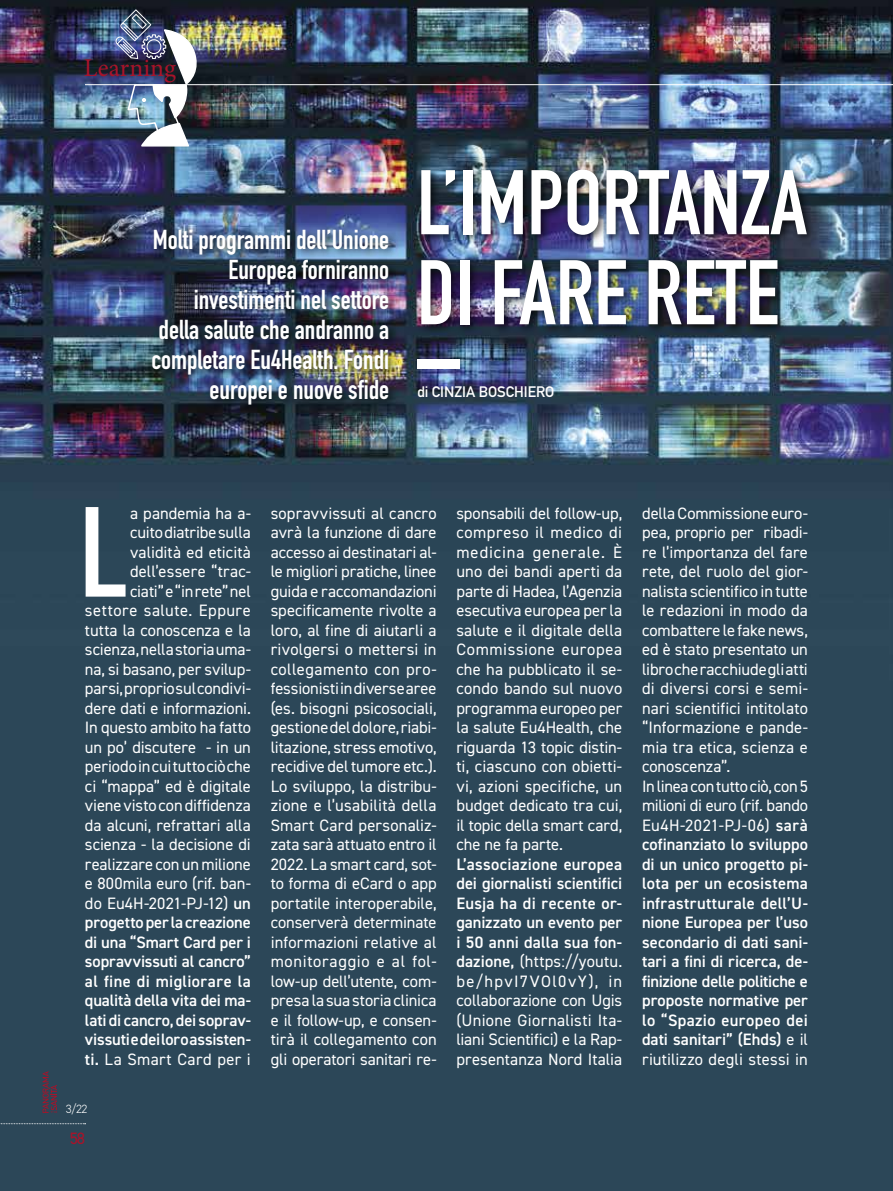
<style>
.page{position:relative;width:893px;height:1191px;background:#fff}
.page>*{position:absolute;margin:0;border:0;box-sizing:border-box;transform-origin:0 0}
.t1{font:127.95px "DIN Condensed";color:#fff}
.t2{font:700 90px/90px "DIN Condensed";color:#fff}
.t3{font:700 27px "DIN Condensed";color:#fff}
.t4{font:25.5px "Minion Pro";color:#a9132a}
.t5{font:16.5px/19.5px "DIN2014";color:#fff;text-align:justify}
.t6{font:16.5px "DIN2014";color:#a9132a}
.t7{font:300 12px "DIN2014";color:#fff}
.s1{font-family:"DIN Alternate";font-size:15px}
.s2{font-weight:600}
</style>
<div class="page">
<img style="left:0;top:0;width:893px;height:1191px">
<div style="left:416px;top:164px;width:401px;height:171px;background:#000;opacity:.75"></div>
<div style="left:147px;top:225px;width:253px;height:190px;background:#000;opacity:.75"></div>
<div style="left:417px;top:359px;width:42px;height:10px;background:#fff"></div>
<img style="left:116px;top:9px;width:84px;height:139px">
<svg style="left:0;top:1123px;width:86px;height:1px"></svg>
<svg style="left:43px;top:1071px;width:14px;height:41px"></svg>
<hr style="left:85px;top:84px;width:808px;height:1px;background:#fff">
<h3 class="t4" style="left:84px;top:51px;width:93px">Learning</h3>
<h2 class="t2" style="left:417px;top:157px;width:391px">L’IMPORTANZA<br>DI FARE RETE</h2>
<h3 class="t3" style="left:153px;top:222px;width:238px">Molti programmi dell’Unione</h3>
<h3 class="t3" style="left:228px;top:252px;width:162px">Europea forniranno</h3>
<h3 class="t3" style="left:194px;top:282px;width:197px">investimenti nel settore</h3>
<h3 class="t3" style="left:159px;top:312px;width:232px">della salute che andranno a</h3>
<h3 class="t3" style="left:151px;top:342px;width:240px">completare Eu4Health. Fondi</h3>
<h3 class="t3" style="left:210px;top:372px;width:346px">europei e nuove sfide <span class="s1">di CINZIA BOSCHIERO</span></h3>
<h1 class="t1" style="left:78px;top:481px;width:54px">L</h1>
<p class="t5" style="left:85px;top:503px;width:167px;text-align:right">a pandemia ha a-<br>cuito diatribe sulla validità ed eticità dell’essere “trac-<br>ciati” e “in rete” nel settore salute. Eppure tutta la conoscenza e la scienza, nella storia uma&shy;na, si basano, per svilup&shy;parsi, proprio sul condivi&shy;dere dati e informazioni.<br>In questo ambito ha fatto un po’ discutere - in un periodo in cui tutto ciò che ci “mappa” ed è digitale viene visto con diffidenza da alcuni, refrattari alla scienza - la decisione di realizzare con un milione e 800mila euro (rif. ban&shy;do Eu4H-2021-PJ-12) <span class="s2">un progetto per la creazione di una “Smart Card per i sopravvissuti al cancro” al fine di migliorare la qualità della vita dei ma&shy;lati di cancro, dei soprav&shy;vissuti e dei loro assisten&shy;ti.</span> La Smart Card per i</p>
<p class="t5" style="left:456px;top:503px;width:167px">sponsabili del follow-up, compreso il medico di medicina generale. È uno dei bandi aperti da parte di Hadea, l’Agenzia esecutiva europea per la salute e il digitale della Commissione europea che ha pubblicato il se&shy;condo bando sul nuovo programma europeo per la salute Eu4Health, che riguarda 13 topic distin&shy;ti, ciascuno con obietti&shy;vi, azioni specifiche, un budget dedicato tra cui, il topic della smart card, che ne fa parte.</p>
<p class="t5" style="left:271px;top:503px;width:168px">sopravvissuti al cancro avrà la funzione di dare accesso ai destinatari al&shy;le migliori pratiche, linee guida e raccomandazioni specificamente rivolte a loro, al fine di aiutarli a rivolgersi o mettersi in collegamento con pro&shy;fessionisti in diverse aree (es. bisogni psicosociali, gestione del dolore, riabi&shy;litazione, stress emotivo, recidive del tumore etc.).<br>Lo sviluppo, la distribu&shy;zione e l’usabilità della Smart Card personaliz&shy;zata sarà attuato entro il 2022. La smart card, sot&shy;to forma di eCard o app portatile interoperabile, conserverà determinate informazioni relative al monitoraggio e al fol&shy;low-up dell’utente, com&shy;presa la sua storia clinica e il follow-up, e consen&shy;tirà il collegamento con gli operatori sanitari re-</p>
<p class="t5" style="left:456px;top:854px;width:167px"><span class="s2">L’associazione europea dei giornalisti scientifici Eusja ha di recente or&shy;ganizzato un evento per i 50 anni dalla sua fon&shy;dazione,</span> (https://youtu. be/hpvI7VOl0vY), in collaborazione con Ugis (Unione Giornalisti Ita&shy;liani Scientifici) e la Rap&shy;presentanza Nord Italia</p>
<p class="t7" style="left:66px;top:1101px;width:23px">3/22</p>
<p class="t6" style="left:70px;top:1128px;width:17px">58</p>
<p class="t5" style="left:642px;top:503px;width:167px;text-align:left">della Commissione euro&shy;pea, proprio per ribadi&shy;re l’importanza del fare rete, del ruolo del gior&shy;nalista scientifico in tutte le redazioni in modo da combattere le fake news, ed è stato presentato un libro che racchiude gli atti di diversi corsi e semi&shy;nari scientifici intitolato “Informazione e pande&shy;mia tra etica, scienza e conoscenza”.<br>In linea con tutto ciò, con 5 milioni di euro (rif. bando<br>Eu4H-2021-PJ-06) <span class="s2">sarà cofinanziato lo sviluppo di un unico progetto pi&shy;lota per un ecosistema infrastrutturale dell’U&shy;nione Europea per l’uso secondario di dati sani&shy;tari a fini di ricerca, de&shy;finizione delle politiche e proposte normative per lo “Spazio europeo dei dati sanitari” (Ehds)</span> e il riutilizzo degli stessi in</p>
</div>
